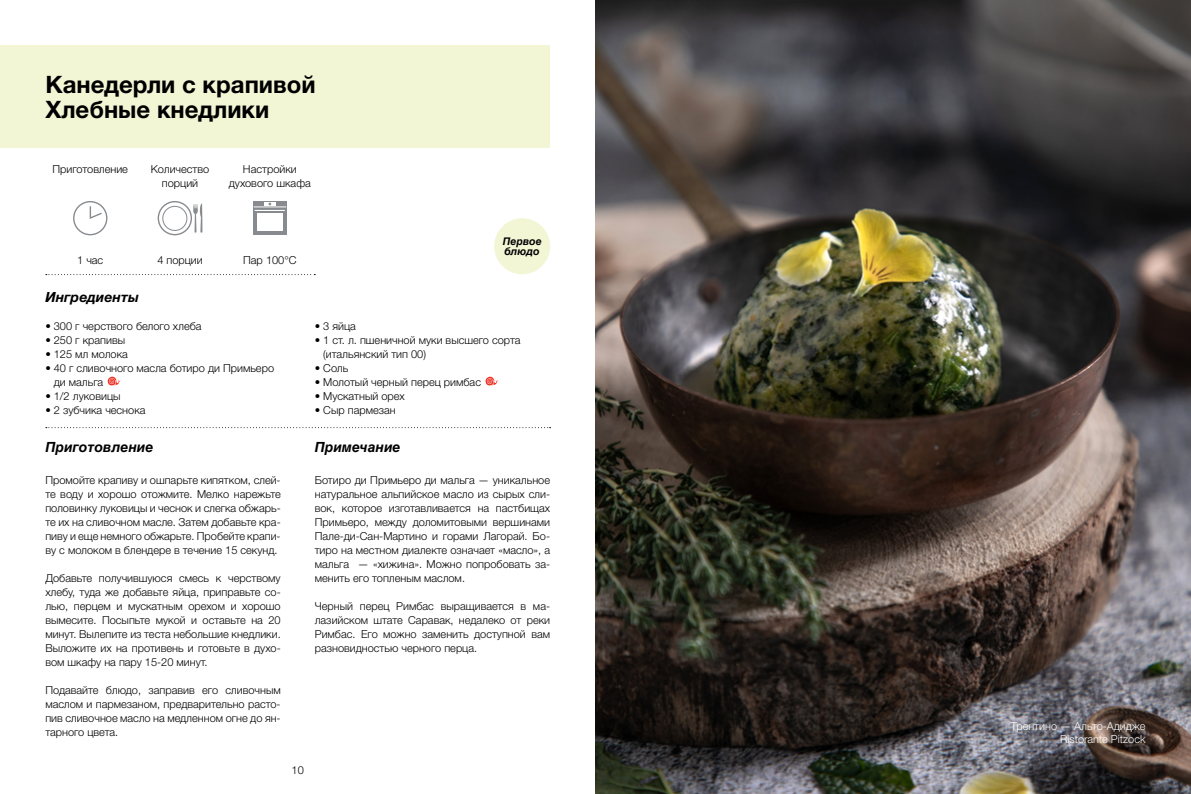
<style>
.page{position:relative;width:1191px;height:794px;background:#fff}
.page>*{position:absolute;margin:0;border:0;box-sizing:border-box;transform-origin:0 0}
.t1{font:700 24px/25px "Helvetica Neue LTW1 G";color:#000}
.t2{font:italic 700 14px "Helvetica LT Std";color:#000}
.t3{font:italic 700 14px "Helvetica Neue LTW1 G";color:#000}
.t4{font:300 11px/14px "Helvetica Neue LTW1 G";color:#000;text-align:justify}
.t5{font:300 11px/13.2px "Helvetica Neue LTW1 G";color:#fff;text-align:right}
.t6{font:italic 700 10.5px/9.8px "Helvetica LT Std";color:#000}
</style>
<div class="page">
<div style="left:0;top:45px;width:550px;height:103px;background:#f2f6d5"></div>
<svg style="left:46px;top:274px;width:269px;height:1px"></svg>
<div style="left:73px;top:201px;width:34px;height:34px;border:1px solid #878a8e;border-radius:50%"></div>
<svg style="left:89px;top:205px;width:14px;height:14px"></svg>
<div style="left:158px;top:201px;width:34px;height:34px;border:1px solid #878a8e;border-radius:50%"></div>
<div style="left:162px;top:206px;width:25px;height:25px;border:1px solid #878a8e;border-radius:50%"></div>
<svg style="left:193px;top:203px;width:9px;height:30px"></svg>
<div style="left:253px;top:201px;width:34px;height:34px;background:#878a8e"></div>
<hr style="left:254px;top:207px;width:32px;height:1px;background:#fff">
<hr style="left:255px;top:210px;width:30px;height:1px;background:#fff">
<div style="left:257px;top:214px;width:26px;height:17px;background:#fff"></div>
<svg style="left:264px;top:202px;width:12px;height:4px"></svg>
<div style="left:494px;top:218px;width:56px;height:56px;background:#f2f6d5;border-radius:50%"></div>
<svg style="left:46px;top:427px;width:504px;height:1px"></svg>
<svg style="left:108px;top:377px;width:12px;height:8px"></svg>
<img style="left:595px;top:0;width:596px;height:794px">
<svg style="left:485px;top:377px;width:13px;height:8px"></svg>
<h1 class="t1" style="left:45px;top:72px;width:272px">Канедерли с крапивой<br>Хлебные кнедлики</h1>
<p class="t4" style="left:53px;top:162px;width:77px">Приготовление</p>
<p class="t4" style="left:151px;top:163px;width:60px;line-height:13.2px;text-align:center">Количество порций</p>
<p class="t4" style="left:229px;top:163px;width:83px;line-height:13.2px;text-align:center">Настройки духового шкафа</p>
<p class="t4" style="left:77px;top:253px;width:28px">1 час</p>
<p class="t4" style="left:157px;top:253px;width:47px">4 порции</p>
<p class="t4" style="left:243px;top:253px;width:55px">Пар 100°C</p>
<p class="t6" style="left:503px;top:236px;width:40px">Первое блюдо</p>
<p class="t3" style="left:45px;top:288px;width:95px">Ингредиенты</p>
<p class="t4" style="left:45px;top:319px;width:158px">• 300 г черствого белого хлеба</p>
<p class="t4" style="left:45px;top:333px;width:81px">• 250 г крапивы</p>
<p class="t4" style="left:45px;top:347px;width:84px">• 125 мл молока</p>
<p class="t4" style="left:54px;top:361px;width:222px;text-indent:-9px">• 40 г сливочного масла ботиро ди Примьеро ди мальга</p>
<p class="t4" style="left:45px;top:389px;width:77px">• 1/2 луковицы</p>
<p class="t4" style="left:45px;top:403px;width:102px">• 2 зубчика чеснока</p>
<p class="t2" style="left:45px;top:439px;width:109px">Приготовление</p>
<p class="t4" style="left:45px;top:473px;width:237px">Промойте крапиву и ошпарьте кипятком, слей&shy;те воду и хорошо отожмите. Мелко нарежьте половинку луковицы и чеснок и слегка обжарь&shy;те их на сливочном масле. Затем добавьте кра&shy;пиву и еще немного обжарьте. Пробейте крапи&shy;ву с молоком в блендере в течение 15 секунд.</p>
<p class="t4" style="left:45px;top:571px;width:237px">Добавьте получившуюся смесь к черствому хлебу, туда же добавьте яйца, приправьте со&shy;лью, перцем и мускатным орехом и хорошо вымесите. Посыпьте мукой и оставьте на 20 минут. Вылепите из теста небольшие кнедлики.<br>Выложите их на противень и готовьте в духо&shy;вом шкафу на пару 15-20 минут.</p>
<p class="t4" style="left:45px;top:683px;width:237px">Подавайте блюдо, заправив его сливочным маслом и пармезаном, предварительно расто&shy;пив сливочное масло на медленном огне до ян&shy;тарного цвета.</p>
<p class="t4" style="left:315px;top:319px;width:43px">• 3 яйца</p>
<p class="t4" style="left:323px;top:333px;width:199px;text-indent:-9px">• 1 ст. л. пшеничной муки высшего сорта (итальянский тип 00)</p>
<p class="t4" style="left:315px;top:361px;width:35px">• Соль</p>
<p class="t4" style="left:315px;top:375px;width:168px">• Молотый черный перец римбас</p>
<p class="t4" style="left:315px;top:389px;width:91px">• Мускатный орех</p>
<p class="t4" style="left:315px;top:403px;width:82px">• Сыр пармезан</p>
<p class="t2" style="left:315px;top:439px;width:87px">Примечание</p>
<p class="t4" style="left:315px;top:473px;width:237px">Ботиро ди Примьеро ди мальга — уникальное натуральное альпийское масло из сырых сли&shy;вок, которое изготавливается на пастбищах Примьеро, между доломитовыми вершинами Пале-ди-Сан-Мартино и горами Лагорай. Бо&shy;тиро на местном диалекте означает «масло», а мальга — «хижина». Можно попробовать за&shy;менить его топленым маслом.</p>
<p class="t4" style="left:315px;top:599px;width:237px">Черный перец Римбас выращивается в ма&shy;лазийском штате Саравак, недалеко от реки Римбас. Его можно заменить доступной вам разновидностью черного перца.</p>
<p class="t4" style="left:292px;top:763px;width:14px">10</p>
<p class="t5" style="left:1011px;top:719px;width:136px">Трентино — Альто-Адидже<br>Ristorante Pitzock</p>
</div>
